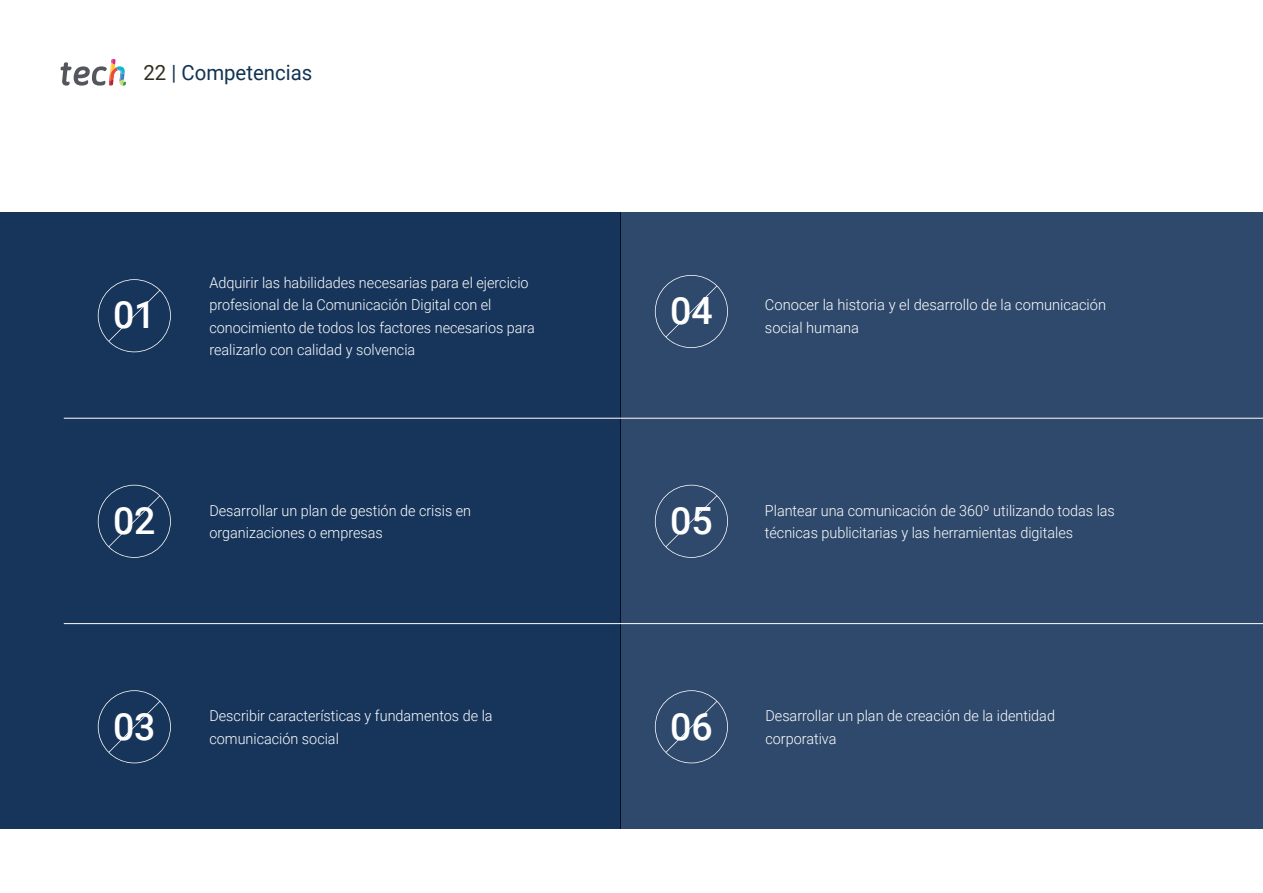
<style>
.page{position:relative;width:1263px;height:893px;background:#fff}
.page>*{position:absolute;margin:0;border:0;box-sizing:border-box;transform-origin:0 0}
.t1{font:500 37.5px "Roboto";color:#fff}
.t2{font:21px "Roboto";color:#123352}
.t3{font:300 15px/22.5px "Roboto";color:#fff;scale:.96 1}
.t4{font:300 15px/22.5px "Roboto";color:#fff}
.s1{color:#312e20}
</style>
<div class="page">
<div style="left:0;top:213px;width:621px;height:616px;background:#17355b"></div>
<div style="left:621px;top:213px;width:642px;height:616px;background:#2e496b"></div>
<svg style="left:98px;top:279px;width:73px;height:73px"></svg>
<svg style="left:98px;top:485px;width:73px;height:73px"></svg>
<svg style="left:98px;top:690px;width:73px;height:73px"></svg>
<svg style="left:655px;top:275px;width:73px;height:73px"></svg>
<svg style="left:655px;top:485px;width:73px;height:73px"></svg>
<svg style="left:655px;top:690px;width:73px;height:73px"></svg>
<hr style="left:64px;top:418px;width:1199px;height:1px;background:#fff">
<hr style="left:64px;top:623px;width:1199px;height:1px;background:#fff">
<svg style="left:61px;top:59px;width:65px;height:27px"></svg>
<h2 class="t2" style="left:144px;top:57px;width:170px"><span class="s1">22</span> | Competencias</h2>
<h1 class="t1" style="left:113px;top:289px;width:44px">01</h1>
<p class="t3" style="left:209px;top:270px;width:340px">Adquirir las habilidades necesarias para el ejercicio profesional de la Comunicación Digital con el conocimiento de todos los factores necesarios para realizarlo con calidad y solvencia</p>
<h1 class="t1" style="left:670px;top:285px;width:44px">04</h1>
<p class="t4" style="left:765px;top:293px;width:343px">Conocer la historia y el desarrollo de la comunicación social humana</p>
<h1 class="t1" style="left:113px;top:494px;width:44px">02</h1>
<p class="t3" style="left:209px;top:498px;width:274px">Desarrollar un plan de gestión de crisis en organizaciones o empresas</p>
<h1 class="t1" style="left:670px;top:494px;width:44px">05</h1>
<p class="t3" style="left:765px;top:498px;width:366px">Plantear una comunicación de 360º utilizando todas las</p>
<p class="t3" style="left:765px;top:521px;width:323px">técnicas publicitarias y las herramientas digitales</p>
<h1 class="t1" style="left:113px;top:700px;width:44px">03</h1>
<p class="t3" style="left:209px;top:704px;width:296px">Describir características y fundamentos de la comunicación social</p>
<h1 class="t1" style="left:670px;top:700px;width:44px">06</h1>
<p class="t3" style="left:765px;top:704px;width:303px">Desarrollar un plan de creación de la identidad</p>
<p class="t3" style="left:765px;top:726px;width:75px">corporativa</p>
</div>
